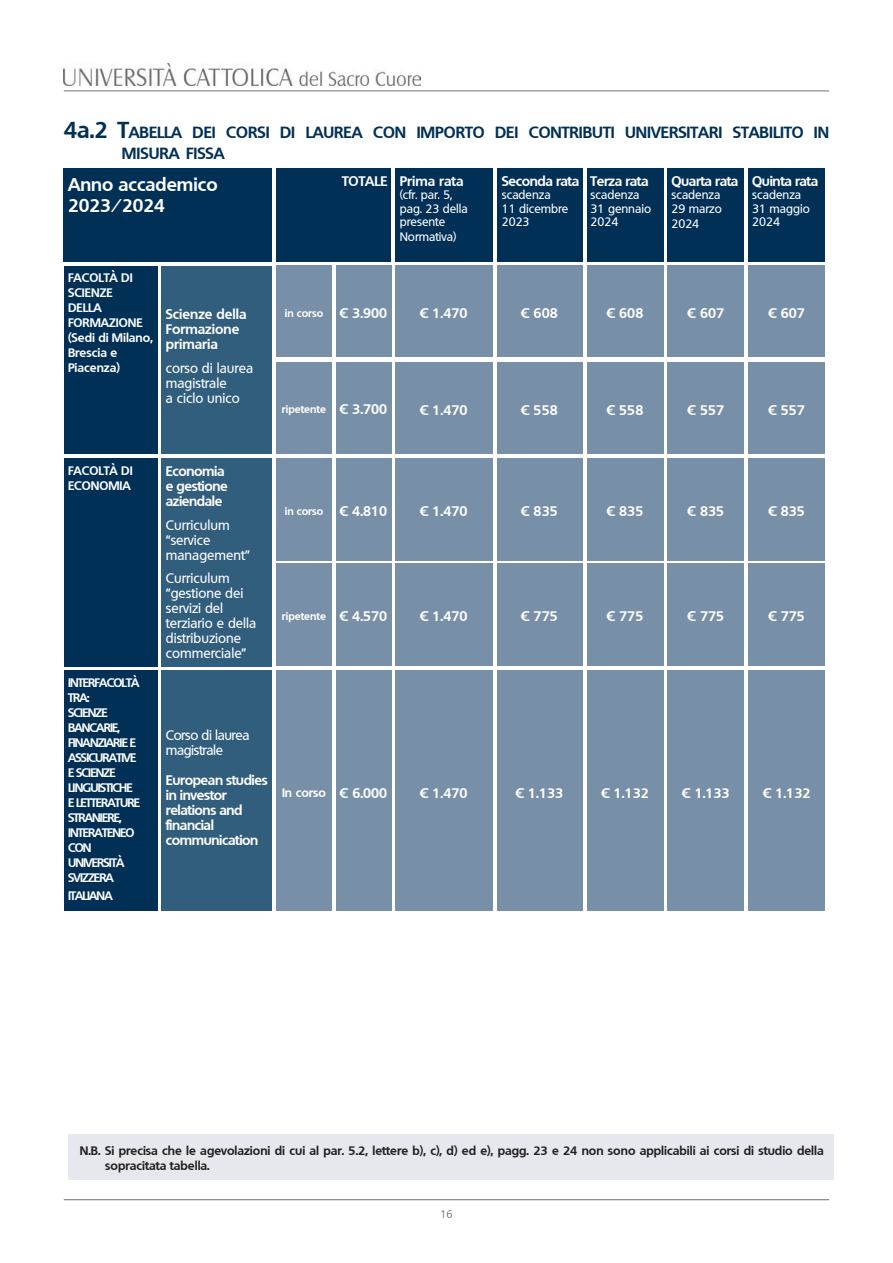
<style>
.page{position:relative;width:893px;height:1263px;background:#fff}
.page>*{position:absolute;margin:0;border:0;box-sizing:border-box;transform-origin:0 0}
.t1{font:700 18px "Quebec";color:#fff}
.t2{font:700 15.75px "Quebec";color:#003056}
.t3{font:700 13.5px/15px "Quebec";letter-spacing:-.03em;color:#fff}
.t4{font:500 13.5px/15px "Quebec";color:#fff}
.t5{font:700 13.5px "Quebec";color:#fff}
.t6{font:500 13.5px/15px "Quebec";letter-spacing:-.03em;color:#fff}
.t7{font:700 12px/15px "Quebec";letter-spacing:-.07em;color:#fff}
.t8{font:700 12px/15px "Quebec";color:#231f20}
.t9{font:500 12px/13.5px "Quebec";color:#fff}
.t10{font:700 12px/15px "Quebec";color:#fff}
.t11{font:700 10.5px "Quebec";color:#fff}
.t12{font:10.5px "Quebec";color:#717074}
.s1{font-size:22.5px}
</style>
<div class="page">
<div style="left:64px;top:168px;width:208px;height:93px;background:#003056"></div>
<div style="left:276px;top:168px;width:115px;height:93px;background:#003056"></div>
<div style="left:395px;top:168px;width:98px;height:93px;background:#003056"></div>
<div style="left:497px;top:168px;width:86px;height:93px;background:#003056"></div>
<div style="left:587px;top:168px;width:76px;height:93px;background:#003056"></div>
<div style="left:668px;top:168px;width:76px;height:93px;background:#003056"></div>
<div style="left:748px;top:168px;width:77px;height:93px;background:#003056"></div>
<div style="left:68px;top:1134px;width:765px;height:45px;background:#e6e8ed"></div>
<div style="left:64px;top:266px;width:93px;height:187px;background:#003056"></div>
<div style="left:162px;top:266px;width:110px;height:187px;background:#325e7e"></div>
<div style="left:276px;top:266px;width:56px;height:91px;background:#7890a7"></div>
<div style="left:276px;top:458px;width:56px;height:102px;background:#7890a7"></div>
<div style="left:276px;top:362px;width:56px;height:91px;background:#7890a7"></div>
<div style="left:276px;top:563px;width:56px;height:102px;background:#7890a7"></div>
<div style="left:276px;top:671px;width:56px;height:240px;background:#7890a7"></div>
<div style="left:336px;top:266px;width:55px;height:91px;background:#7890a7"></div>
<div style="left:336px;top:458px;width:55px;height:102px;background:#7890a7"></div>
<div style="left:336px;top:362px;width:55px;height:91px;background:#7890a7"></div>
<div style="left:336px;top:563px;width:55px;height:102px;background:#7890a7"></div>
<div style="left:395px;top:266px;width:98px;height:91px;background:#7890a7"></div>
<div style="left:395px;top:458px;width:98px;height:102px;background:#7890a7"></div>
<div style="left:395px;top:362px;width:98px;height:91px;background:#7890a7"></div>
<div style="left:395px;top:563px;width:98px;height:102px;background:#7890a7"></div>
<div style="left:497px;top:266px;width:86px;height:91px;background:#7890a7"></div>
<div style="left:497px;top:458px;width:86px;height:102px;background:#7890a7"></div>
<div style="left:497px;top:362px;width:86px;height:91px;background:#7890a7"></div>
<div style="left:497px;top:563px;width:86px;height:102px;background:#7890a7"></div>
<div style="left:587px;top:266px;width:76px;height:91px;background:#7890a7"></div>
<div style="left:587px;top:458px;width:76px;height:102px;background:#7890a7"></div>
<div style="left:587px;top:362px;width:76px;height:91px;background:#7890a7"></div>
<div style="left:587px;top:563px;width:76px;height:102px;background:#7890a7"></div>
<div style="left:668px;top:266px;width:76px;height:91px;background:#7890a7"></div>
<div style="left:668px;top:458px;width:76px;height:102px;background:#7890a7"></div>
<div style="left:668px;top:362px;width:76px;height:91px;background:#7890a7"></div>
<div style="left:668px;top:563px;width:76px;height:102px;background:#7890a7"></div>
<div style="left:748px;top:266px;width:77px;height:91px;background:#7890a7"></div>
<div style="left:748px;top:458px;width:77px;height:102px;background:#7890a7"></div>
<div style="left:748px;top:362px;width:77px;height:91px;background:#7890a7"></div>
<div style="left:748px;top:563px;width:77px;height:102px;background:#7890a7"></div>
<div style="left:336px;top:671px;width:55px;height:240px;background:#7890a7"></div>
<div style="left:395px;top:671px;width:98px;height:240px;background:#7890a7"></div>
<div style="left:497px;top:671px;width:86px;height:240px;background:#7890a7"></div>
<div style="left:587px;top:671px;width:76px;height:240px;background:#7890a7"></div>
<div style="left:668px;top:671px;width:76px;height:240px;background:#7890a7"></div>
<div style="left:748px;top:671px;width:77px;height:240px;background:#7890a7"></div>
<div style="left:64px;top:458px;width:93px;height:208px;background:#003056"></div>
<div style="left:64px;top:671px;width:93px;height:240px;background:#003056"></div>
<div style="left:162px;top:458px;width:110px;height:208px;background:#325e7e"></div>
<div style="left:162px;top:671px;width:110px;height:240px;background:#325e7e"></div>
<hr style="left:64px;top:91px;width:765px;height:1px;background:#717074">
<img style="left:64px;top:64px;width:357px;height:21px">
<hr style="left:64px;top:1199px;width:765px;height:1px;background:#717074">
<p class="t2" style="left:64px;top:122px;width:767px"><span class="s1">4</span><span class="s1">a</span><span class="s1">.2 T</span>ABELLA DEI CORSI DI LAUREA CON IMPORTO DEI CONTRIBUTI UNIVERSITARI STABILITO IN</p>
<p class="t2" style="left:122px;top:143px;width:104px">MISURA FISSA</p>
<p class="t1" style="left:68px;top:172px;width:151px">Anno accademico</p>
<p class="t1" style="left:68px;top:193px;width:98px">2023/2024</p>
<p class="t10" style="left:68px;top:270px;width:66px">FACOLTÀ DI</p>
<p class="t10" style="left:68px;top:285px;width:46px">SCIENZE</p>
<p class="t7" style="left:68px;top:300px;width:35px">DELLA</p>
<p class="t10" style="left:68px;top:315px;width:76px">FORMAZIONE</p>
<p class="t10" style="left:68px;top:330px;width:87px">(Sedi di Milano,<br>Brescia e</p>
<p class="t10" style="left:68px;top:360px;width:53px">Piacenza)</p>
<p class="t5" style="left:166px;top:305px;width:82px">Scienze della</p>
<p class="t5" style="left:166px;top:320px;width:75px">Formazione</p>
<p class="t5" style="left:166px;top:335px;width:54px">primaria</p>
<p class="t4" style="left:166px;top:360px;width:89px">corso di laurea magistrale</p>
<p class="t4" style="left:166px;top:390px;width:76px">a ciclo unico</p>
<p class="t3" style="left:342px;top:173px;width:47px">TOTALE</p>
<p class="t5" style="left:400px;top:172px;width:65px">Prima rata</p>
<p class="t9" style="left:400px;top:188px;width:54px">(cfr. par. 5,</p>
<p class="t9" style="left:400px;top:202px;width:70px">pag. 23 della presente</p>
<p class="t9" style="left:400px;top:230px;width:58px">Normativa)</p>
<p class="t11" style="left:285px;top:306px;width:40px">in corso</p>
<p class="t3" style="left:340px;top:306px;width:49px">€ 3.900</p>
<p class="t3" style="left:420px;top:306px;width:49px">€ 1.470</p>
<p class="t11" style="left:282px;top:402px;width:46px">ripetente</p>
<p class="t3" style="left:340px;top:402px;width:49px">€ 3.700</p>
<p class="t3" style="left:420px;top:402px;width:49px">€ 1.470</p>
<p class="t3" style="left:502px;top:173px;width:79px">Seconda rata</p>
<p class="t9" style="left:502px;top:188px;width:50px">scadenza</p>
<p class="t9" style="left:502px;top:202px;width:68px">11 dicembre<br>2023</p>
<p class="t3" style="left:591px;top:173px;width:59px">Terza rata</p>
<p class="t9" style="left:591px;top:188px;width:50px">scadenza</p>
<p class="t9" style="left:591px;top:202px;width:62px">31 gennaio<br>2024</p>
<p class="t3" style="left:671px;top:173px;width:68px">Quarta rata</p>
<p class="t9" style="left:671px;top:188px;width:50px">scadenza</p>
<p class="t9" style="left:671px;top:201px;width:52px;line-height:15px">29 marzo<br>2024</p>
<p class="t3" style="left:752px;top:173px;width:68px">Quinta rata</p>
<p class="t9" style="left:752px;top:188px;width:50px">scadenza</p>
<p class="t9" style="left:752px;top:202px;width:59px">31 maggio<br>2024</p>
<p class="t3" style="left:521px;top:306px;width:38px">€ 608</p>
<p class="t3" style="left:607px;top:306px;width:38px">€ 608</p>
<p class="t3" style="left:688px;top:306px;width:38px">€ 607</p>
<p class="t3" style="left:768px;top:306px;width:38px">€ 607</p>
<p class="t3" style="left:521px;top:402px;width:38px">€ 558</p>
<p class="t3" style="left:607px;top:402px;width:38px">€ 558</p>
<p class="t3" style="left:688px;top:402px;width:38px">€ 557</p>
<p class="t3" style="left:768px;top:402px;width:38px">€ 557</p>
<p class="t10" style="left:68px;top:462px;width:66px">FACOLTÀ DI</p>
<p class="t10" style="left:68px;top:477px;width:64px">ECONOMIA</p>
<p class="t7" style="left:68px;top:675px;width:73px">INTERFACOLTÀ</p>
<p class="t7" style="left:68px;top:690px;width:23px">TRA:</p>
<p class="t7" style="left:68px;top:705px;width:41px">SCIENZE</p>
<p class="t7" style="left:68px;top:720px;width:54px">BANCARIE,</p>
<p class="t7" style="left:68px;top:735px;width:70px">FINANZIARIE E<br>ASSICURATIVE</p>
<p class="t7" style="left:68px;top:765px;width:49px">E SCIENZE</p>
<p class="t7" style="left:68px;top:780px;width:73px">LINGUISTICHE<br>E LETTERATURE<br>STRANIERE,</p>
<p class="t7" style="left:68px;top:825px;width:68px">INTERATENEO<br>CON</p>
<p class="t7" style="left:68px;top:855px;width:58px">UNIVERSITÀ<br>SVIZZERA</p>
<p class="t7" style="left:68px;top:888px;width:46px">ITALIANA</p>
<p class="t3" style="left:166px;top:463px;width:64px">Economia e gestione aziendale</p>
<p class="t4" style="left:166px;top:517px;width:65px">Curriculum “service</p>
<p class="t4" style="left:166px;top:547px;width:86px">management”</p>
<p class="t4" style="left:166px;top:571px;width:65px">Curriculum</p>
<p class="t4" style="left:166px;top:586px;width:92px">“gestione dei servizi del terziario e della distribuzione commerciale”</p>
<p class="t11" style="left:285px;top:504px;width:40px">in corso</p>
<p class="t3" style="left:340px;top:503px;width:49px">€ 4.810</p>
<p class="t11" style="left:282px;top:609px;width:46px">ripetente</p>
<p class="t3" style="left:340px;top:609px;width:49px">€ 4.570</p>
<p class="t3" style="left:420px;top:503px;width:49px">€ 1.470</p>
<p class="t3" style="left:420px;top:609px;width:49px">€ 1.470</p>
<p class="t3" style="left:521px;top:503px;width:38px">€ 835</p>
<p class="t3" style="left:521px;top:609px;width:38px">€ 775</p>
<p class="t3" style="left:607px;top:503px;width:38px">€ 835</p>
<p class="t3" style="left:607px;top:609px;width:38px">€ 775</p>
<p class="t3" style="left:688px;top:503px;width:38px">€ 835</p>
<p class="t3" style="left:688px;top:609px;width:38px">€ 775</p>
<p class="t3" style="left:768px;top:503px;width:38px">€ 835</p>
<p class="t3" style="left:768px;top:609px;width:38px">€ 775</p>
<p class="t6" style="left:166px;top:727px;width:85px">Corso di laurea magistrale</p>
<p class="t3" style="left:166px;top:772px;width:103px">European studies in investor relations and financial</p>
<p class="t3" style="left:166px;top:832px;width:94px">communication</p>
<p class="t7" style="left:282px;top:785px;width:46px">In corso</p>
<p class="t3" style="left:516px;top:785px;width:49px">€ 1.133</p>
<p class="t3" style="left:601px;top:785px;width:49px">€ 1.132</p>
<p class="t3" style="left:340px;top:785px;width:49px">€ 6.000</p>
<p class="t3" style="left:420px;top:785px;width:49px">€ 1.470</p>
<p class="t3" style="left:763px;top:785px;width:49px">€ 1.132</p>
<p class="t3" style="left:682px;top:785px;width:49px">€ 1.133</p>
<p class="t8" style="left:105px;top:1143px;width:720px;text-indent:-26px">N.B. Si precisa che le agevolazioni di cui al par. 5.2, lettere b), c), d) ed e), pagg. 23 e 24 non sono applicabili ai corsi di studio della sopracitata tabella.</p>
<p class="t12" style="left:440px;top:1208px;width:14px">16</p>
</div>
